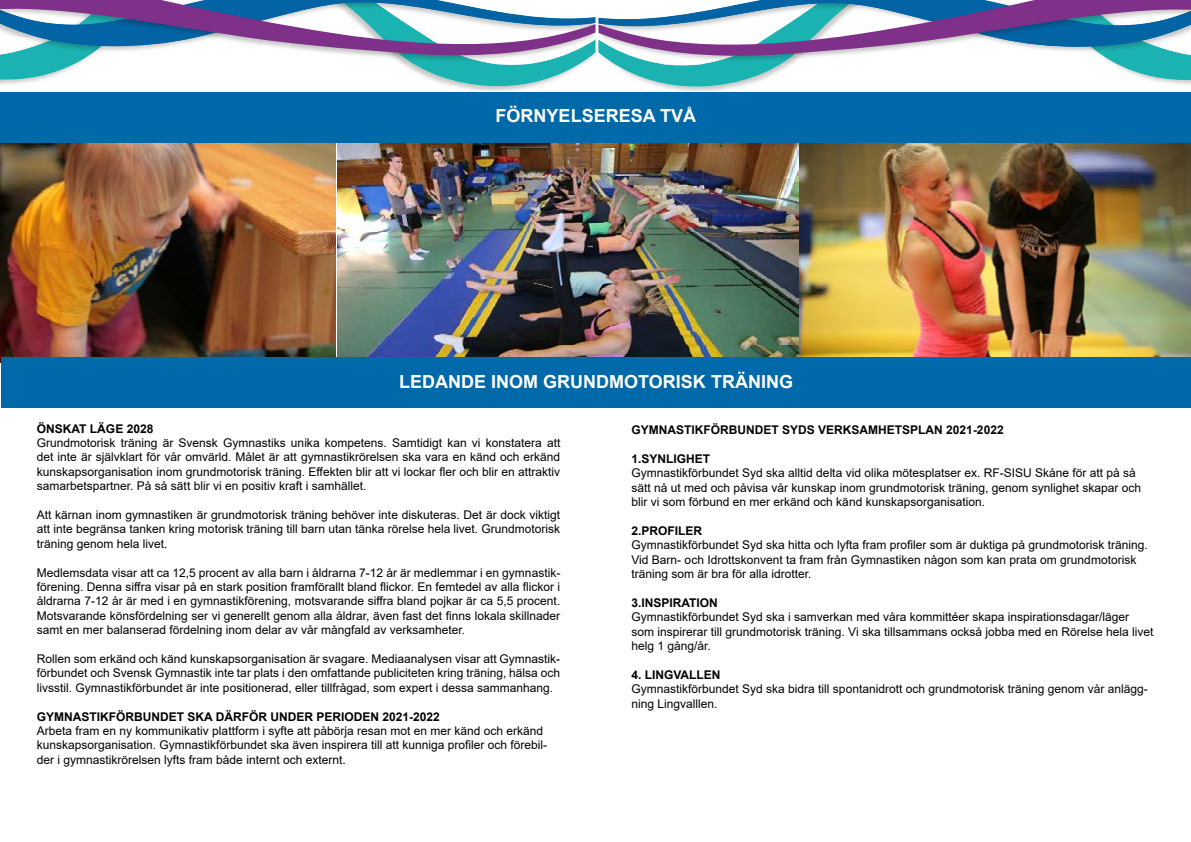
<style>
.page{position:relative;width:1191px;height:842px;background:#fff}
.page>*{position:absolute;margin:0;border:0;box-sizing:border-box;transform-origin:0 0}
.t1{font:700 18px "Arial";color:#fffffc}
.t2{font:12px/14.4px "Arial";color:#000}
.t3{font:700 12px "Arial";color:#000}
.t4{font:700 12px "Arial";color:#040408}
</style>
<div class="page">
<img style="left:0;top:139px;width:335px;height:224px">
<svg style="left:0;top:64px;width:583px;height:24px"></svg>
<img style="left:401px;top:56px;width:191px;height:8px">
<img style="left:0;top:56px;width:89px;height:8px">
<svg style="left:612px;top:64px;width:579px;height:24px"></svg>
<img style="left:602px;top:56px;width:191px;height:8px">
<img style="left:1102px;top:56px;width:89px;height:8px">
<svg style="left:0;top:0;width:1191px;height:56px"></svg>
<img style="left:337px;top:142px;width:462px;height:215px">
<img style="left:799px;top:142px;width:392px;height:215px">
<div style="left:1px;top:92px;width:1190px;height:50px;background:#0069a9"></div>
<div style="left:1px;top:357px;width:1190px;height:50px;background:#0069a9"></div>
<h1 class="t1" style="left:495px;top:103px;width:202px">FÖRNYELSERESA TVÅ</h1>
<h1 class="t1" style="left:399px;top:368px;width:395px">LEDANDE INOM GRUNDMOTORISK TRÄNING</h1>
<p class="t3" style="left:37px;top:420px;width:118px">ÖNSKAT LÄGE 2028</p>
<p class="t2" style="left:37px;top:435px;width:525px;text-align:justify">Grundmotorisk träning är Svensk Gymnastiks unika kompetens. Samtidigt kan vi konstatera att det inte är självklart för vår omvärld. Målet är att gymnastikrörelsen ska vara en känd och erkänd kunskapsorganisation inom grundmotorisk träning. Effekten blir att vi lockar fler och blir en attraktiv samarbetspartner. På så sätt blir vi en positiv kraft i samhället.</p>
<p class="t2" style="left:37px;top:507px;width:525px;text-align:justify">Att kärnan inom gymnastiken är grundmotorisk träning behöver inte diskuteras. Det är dock viktigt att inte begränsa tanken kring motorisk träning till barn utan tänka rörelse hela livet. Grundmotorisk träning genom hela livet.</p>
<p class="t2" style="left:37px;top:565px;width:525px;text-align:justify">Medlemsdata visar att ca 12,5 procent av alla barn i åldrarna 7-12 år är medlemmar i en gymnastik&shy;förening. Denna siffra visar på en stark position framförallt bland flickor. En femtedel av alla flickor i åldrarna 7-12 år är med i en gymnastikförening, motsvarande siffra bland pojkar är ca 5,5 procent.<br>Motsvarande könsfördelning ser vi generellt genom alla åldrar, även fast det finns lokala skillnader samt en mer balanserad fördelning inom delar av vår mångfald av verksamheter.</p>
<p class="t2" style="left:37px;top:651px;width:525px;text-align:justify">Rollen som erkänd och känd kunskapsorganisation är svagare. Mediaanalysen visar att Gymnastik&shy;förbundet och Svensk Gymnastik inte tar plats i den omfattande publiciteten kring träning, hälsa och livsstil. Gymnastikförbundet är inte positionerad, eller tillfrågad, som expert i dessa sammanhang.</p>
<p class="t3" style="left:37px;top:708px;width:404px">GYMNASTIKFÖRBUNDET SKA DÄRFÖR UNDER PERIODEN 2021-2022</p>
<p class="t2" style="left:37px;top:723px;width:512px">Arbeta fram en ny kommunikativ plattform i syfte att påbörja resan mot en mer känd och erkänd kunskapsorganisation. Gymnastikförbundet ska även inspirera till att kunniga profiler och förebil&shy;der i gymnastikrörelsen lyfts fram både internt och externt.</p>
<p class="t4" style="left:631px;top:421px;width:374px">GYMNASTIKFÖRBUNDET SYDS VERKSAMHETSPLAN 2021-2022</p>
<p class="t3" style="left:631px;top:450px;width:80px">1.SYNLIGHET</p>
<p class="t2" style="left:631px;top:466px;width:511px">Gymnastikförbundet Syd ska alltid delta vid olika mötesplatser ex. RF-SISU Skåne för att på så sätt nå ut med och påvisa vår kunskap inom grundmotorisk träning, genom synlighet skapar och blir vi som förbund en mer erkänd och känd kunskapsorganisation.</p>
<p class="t3" style="left:631px;top:522px;width:72px">2.PROFILER</p>
<p class="t2" style="left:631px;top:538px;width:518px">Gymnastikförbundet Syd ska hitta och lyfta fram profiler som är duktiga på grundmotorisk träning.<br>Vid Barn- och Idrottskonvent ta fram från Gymnastiken någon som kan prata om grundmotorisk träning som är bra för alla idrotter.</p>
<p class="t3" style="left:631px;top:594px;width:88px">3.INSPIRATION</p>
<p class="t2" style="left:631px;top:610px;width:523px">Gymnastikförbundet Syd ska i samverkan med våra kommittéer skapa inspirationsdagar/läger som inspirerar till grundmotorisk träning. Vi ska tillsammans också jobba med en Rörelse hela livet helg 1 gång/år.</p>
<p class="t3" style="left:631px;top:666px;width:91px">4. LINGVALLEN</p>
<p class="t2" style="left:631px;top:682px;width:518px">Gymnastikförbundet Syd ska bidra till spontanidrott och grundmotorisk träning genom vår anlägg&shy;ning Lingvalllen.</p>
</div>
